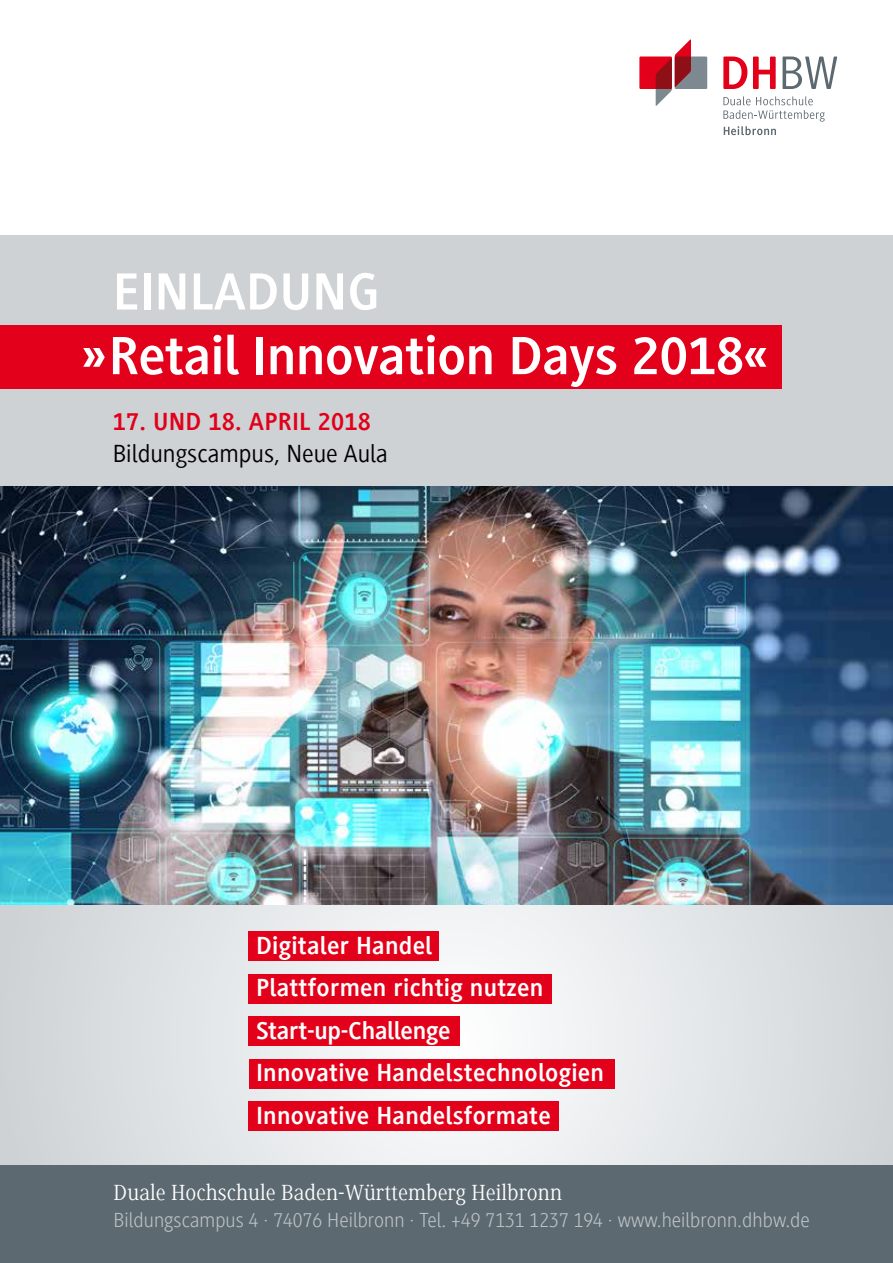
<style>
.page{position:relative;width:893px;height:1263px;background:#fff}
.page>*{position:absolute;margin:0;border:0;box-sizing:border-box;transform-origin:0 0}
.t1{font:700 55.65px "Generis Sans Com";letter-spacing:-.01em;color:#fff}
.t2{font:700 54px "Generis Sans Com";color:#fff}
.t3{font:700 25.5px/42.5px "Generis Sans Com";letter-spacing:.01em;color:#fff}
.t4{font:25.5px "Generis Sans Com";color:#000}
.t5{font:700 25.5px "Generis Sans Com";letter-spacing:.01em;color:#e2001a}
.t6{font:700 25.5px "Generis Sans Com";letter-spacing:-.01em;color:#fff}
.t7{font:22.5px "Generis Serif Com";color:#fff}
.t8{font:300 21px "Generis Sans Com";color:#bec3c6}
</style>
<div class="page">
<div style="left:639px;top:57px;width:33px;height:32px;background:#e2001a"></div>
<svg style="left:656px;top:39px;width:51px;height:67px"></svg>
<svg style="left:723px;top:57px;width:24px;height:32px"></svg>
<svg style="left:753px;top:57px;width:23px;height:32px"></svg>
<svg style="left:782px;top:57px;width:55px;height:32px"></svg>
<svg style="left:723px;top:96px;width:102px;height:39px"></svg>
<div style="left:0;top:235px;width:893px;height:270px;background:#ced2d4"></div>
<svg style="left:0;top:905px;width:893px;height:261px"></svg>
<div style="left:0;top:1166px;width:893px;height:97px;background:#5c6971"></div>
<div style="left:0;top:325px;width:781px;height:63px;background:#e2001a"></div>
<img style="left:0;top:486px;width:893px;height:418px">
<div style="left:249px;top:932px;width:190px;height:29px;background:#e2001a"></div>
<div style="left:249px;top:974px;width:303px;height:29px;background:#e2001a"></div>
<div style="left:249px;top:1059px;width:365px;height:29px;background:#e2001a"></div>
<div style="left:249px;top:1017px;width:211px;height:29px;background:#e2001a"></div>
<div style="left:249px;top:1102px;width:310px;height:29px;background:#e2001a"></div>
<h2 class="t2" style="left:113px;top:262px;width:268px">EINLADUNG</h2>
<h1 class="t1" style="left:82px;top:325px;width:688px">»Retail Innovation Days 2018«</h1>
<p class="t5" style="left:113px;top:408px;width:260px">17. UND 18. APRIL 2018</p>
<p class="t4" style="left:113px;top:439px;width:277px">Bildungscampus, Neue Aula</p>
<p class="t3" style="left:256px;top:924px;width:289px">Digitaler Handel<br>Plattformen richtig nutzen</p>
<p class="t6" style="left:256px;top:1016px;width:196px">Start-up-Challenge</p>
<p class="t3" style="left:256px;top:1052px;width:350px">Innovative Handelstechnologien</p>
<p class="t3" style="left:256px;top:1094px;width:296px">Innovative Handelsformate</p>
<p class="t7" style="left:114px;top:1179px;width:450px">Duale Hochschule Baden-Württemberg Heilbronn</p>
<p class="t8" style="left:114px;top:1208px;width:698px">Bildungscampus 4 · 74076 Heilbronn · Tel. +49 7131 1237 194 · www.heilbronn.dhbw.de</p>
</div>
